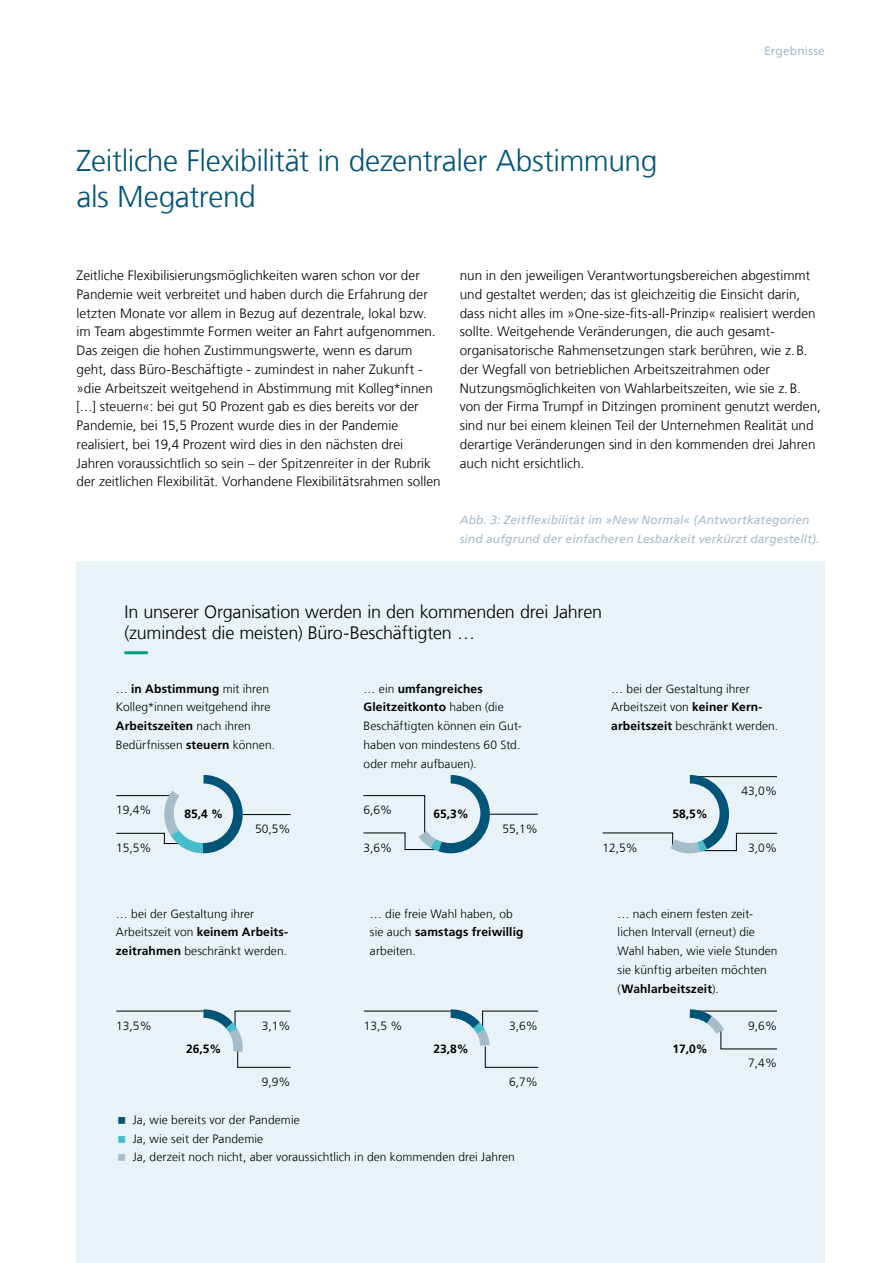
<style>
.page{position:relative;width:893px;height:1263px;background:#fff}
.page>*{position:absolute;margin:0;border:0;box-sizing:border-box;transform-origin:0 0}
.t1{font:300 30px/36px "Frutiger LT Com";letter-spacing:-.015em;color:#005478}
.t2{font:300 18px/21.6px "Frutiger LT Com";letter-spacing:-.01em;color:#000}
.t3{font:300 13.5px/18.8px "Frutiger LT Com";letter-spacing:.005em;color:#000}
.t4{font:300 12px/18.8px "Frutiger LT Com";letter-spacing:.01em;color:#000}
.t5{font:italic 12px/18.8px "Frutiger LT Com";letter-spacing:.015em;color:#a5bcca}
.t6{font:700 12px "Frutiger LT Com";color:#000}
.t7{font:12px "Frutiger LT Com";letter-spacing:.015em;color:#a5bcca}
.s1{font-weight:700}
</style>
<div class="page">
<div style="left:77px;top:561px;width:748px;height:702px;background:#e9f2f7"></div>
<svg style="left:124px;top:651px;width:24px;height:3px"></svg>
<hr style="left:116px;top:1011px;width:88px;height:1px;background:#000">
<hr style="left:364px;top:1011px;width:87px;height:1px;background:#000">
<svg style="left:204px;top:1009px;width:87px;height:59px"></svg>
<svg style="left:451px;top:1009px;width:88px;height:59px"></svg>
<svg style="left:690px;top:1009px;width:87px;height:40px"></svg>
<hr style="left:243px;top:814px;width:48px;height:1px;background:#000">
<svg style="left:116px;top:775px;width:127px;height:78px"></svg>
<hr style="left:486px;top:814px;width:52px;height:1px;background:#000">
<svg style="left:363px;top:775px;width:127px;height:78px"></svg>
<svg style="left:602px;top:775px;width:175px;height:78px"></svg>
<h1 class="t1" style="left:77px;top:143px;width:582px">Zeitliche Flexibilität in dezentraler Abstimmung als Megatrend</h1>
<p class="t7" style="left:764px;top:44px;width:62px">Ergebnisse</p>
<p class="t3" style="left:77px;top:266px;width:366px">Zeitliche Flexibilisierungsmöglichkeiten waren schon vor der Pandemie weit verbreitet und haben durch die Erfahrung der letzten Monate vor allem in Bezug auf dezentrale, lokal bzw. im Team abgestimmte Formen weiter an Fahrt aufgenommen.<br>Das zeigen die hohen Zustimmungswerte, wenn es darum geht, dass Büro-Beschäftigte - zumindest in naher Zukunft - »die Arbeitszeit weitgehend in Abstimmung mit Kolleg*innen […] steuern«: bei gut 50 Prozent gab es dies bereits vor der Pandemie, bei 15,5 Prozent wurde dies in der Pandemie realisiert, bei 19,4 Prozent wird dies in den nächsten drei Jahren voraussichtlich so sein – der Spitzenreiter in der Rubrik der zeitlichen Flexibilität. Vorhandene Flexibilitätsrahmen sollen</p>
<p class="t3" style="left:460px;top:266px;width:363px">nun in den jeweiligen Verantwortungsbereichen abgestimmt und gestaltet werden; das ist gleichzeitig die Einsicht darin, dass nicht alles im »One-size-fits-all-Prinzip« realisiert werden sollte. Weitgehende Veränderungen, die auch gesamt&shy;organisatorische Rahmensetzungen stark berühren, wie z.B. der Wegfall von betrieblichen Arbeitszeitrahmen oder Nutzungsmöglichkeiten von Wahlarbeitszeiten, wie sie z.B. von der Firma Trumpf in Ditzingen prominent genutzt werden, sind nur bei einem kleinen Teil der Unternehmen Realität und derartige Veränderungen sind in den kommenden drei Jahren auch nicht ersichtlich.</p>
<p class="t5" style="left:460px;top:510px;width:361px">Abb. 3: Zeitflexibilität im »New Normal« (Antwortkategorien sind aufgrund der einfacheren Lesbarkeit verkürzt dargestellt).</p>
<h2 class="t2" style="left:124px;top:601px;width:479px">In unserer Organisation werden in den kommenden drei Jahren (zumindest die meisten) Büro-Beschäftigten …</h2>
<p class="t4" style="left:116px;top:679px;width:161px">… <span class="s1">in Abstimmung</span> mit ihren<br>Kolleg*innen weitgehend ihre<br><span class="s1">Arbeitszeiten</span> nach ihren<br>Bedürfnissen <span class="s1">steuern</span> können.</p>
<p class="t4" style="left:364px;top:679px;width:160px">… ein <span class="s1">umfangreiches<br>Gleitzeitkonto</span> haben (die<br>Beschäftigten können ein Gut&shy;haben von mindestens 60 Std. oder mehr aufbauen).</p>
<p class="t4" style="left:611px;top:679px;width:169px">… bei der Gestaltung ihrer<br>Arbeitszeit von <span class="s1">keiner Kern&shy;arbeitszeit</span> beschränkt werden.</p>
<p class="t4" style="left:742px;top:782px;width:37px">43,0%</p>
<p class="t4" style="left:116px;top:801px;width:37px">19,4%</p>
<p class="t4" style="left:116px;top:839px;width:37px">15,5%</p>
<p class="t6" style="left:185px;top:807px;width:40px">85,4 %</p>
<p class="t4" style="left:255px;top:820px;width:37px">50,5%</p>
<p class="t4" style="left:363px;top:801px;width:30px">6,6%</p>
<p class="t4" style="left:363px;top:838px;width:30px">3,6%</p>
<p class="t6" style="left:433px;top:807px;width:37px">65,3%</p>
<p class="t4" style="left:502px;top:819px;width:37px">55,1%</p>
<p class="t4" style="left:602px;top:838px;width:37px">12,5%</p>
<p class="t6" style="left:673px;top:807px;width:37px">58,5%</p>
<p class="t4" style="left:748px;top:839px;width:30px">3,0%</p>
<p class="t4" style="left:116px;top:904px;width:174px">… bei der Gestaltung ihrer<br>Arbeitszeit von <span class="s1">keinem Arbeits&shy;zeitrahmen</span> beschränkt werden.</p>
<p class="t4" style="left:116px;top:904px;width:37px">19,4%</p>
<p class="t4" style="left:116px;top:942px;width:37px">15,5%</p>
<p class="t6" style="left:185px;top:910px;width:40px">85,4 %</p>
<p class="t4" style="left:255px;top:923px;width:37px">50,5%</p>
<p class="t6" style="left:186px;top:938px;width:37px">26,5%</p>
<p class="t4" style="left:370px;top:904px;width:155px">… die freie Wahl haben, ob sie auch <span class="s1">samstags freiwillig </span>arbeiten.</p>
<p class="t4" style="left:363px;top:904px;width:30px">6,6%</p>
<p class="t6" style="left:433px;top:910px;width:37px">65,3%</p>
<p class="t4" style="left:502px;top:923px;width:37px">55,1%</p>
<p class="t4" style="left:363px;top:941px;width:30px">3,6%</p>
<p class="t4" style="left:618px;top:904px;width:161px">… nach einem festen zeit&shy;lichen Intervall (erneut) die<br>Wahl haben, wie viele Stunden sie künftig arbeiten möchten (<span class="s1">Wahlarbeitszeit</span>).</p>
<p class="t6" style="left:673px;top:910px;width:37px">58,5%</p>
<p class="t6" style="left:673px;top:938px;width:37px">17,0%</p>
<p class="t4" style="left:748px;top:942px;width:30px">3,0%</p>
<p class="t4" style="left:116px;top:1017px;width:37px">13,5%</p>
<p class="t4" style="left:262px;top:1017px;width:30px">3,1%</p>
<p class="t6" style="left:186px;top:1041px;width:37px">26,5%</p>
<p class="t4" style="left:262px;top:1073px;width:30px">9,9%</p>
<p class="t4" style="left:364px;top:1016px;width:40px">13,5 %</p>
<p class="t4" style="left:509px;top:1016px;width:30px">3,6%</p>
<p class="t6" style="left:433px;top:1041px;width:37px">23,8%</p>
<p class="t4" style="left:509px;top:1073px;width:30px">6,7%</p>
<p class="t6" style="left:673px;top:1041px;width:37px">17,0%</p>
<p class="t4" style="left:748px;top:1016px;width:30px">9,6%</p>
<p class="t4" style="left:748px;top:1054px;width:30px">7,4%</p>
<p class="t4" style="left:133px;top:1110px;width:384px">Ja, wie bereits vor der Pandemie<br>Ja, wie seit der Pandemie<br>Ja, derzeit noch nicht, aber voraussichtlich in den kommenden drei Jahren</p>
</div>
